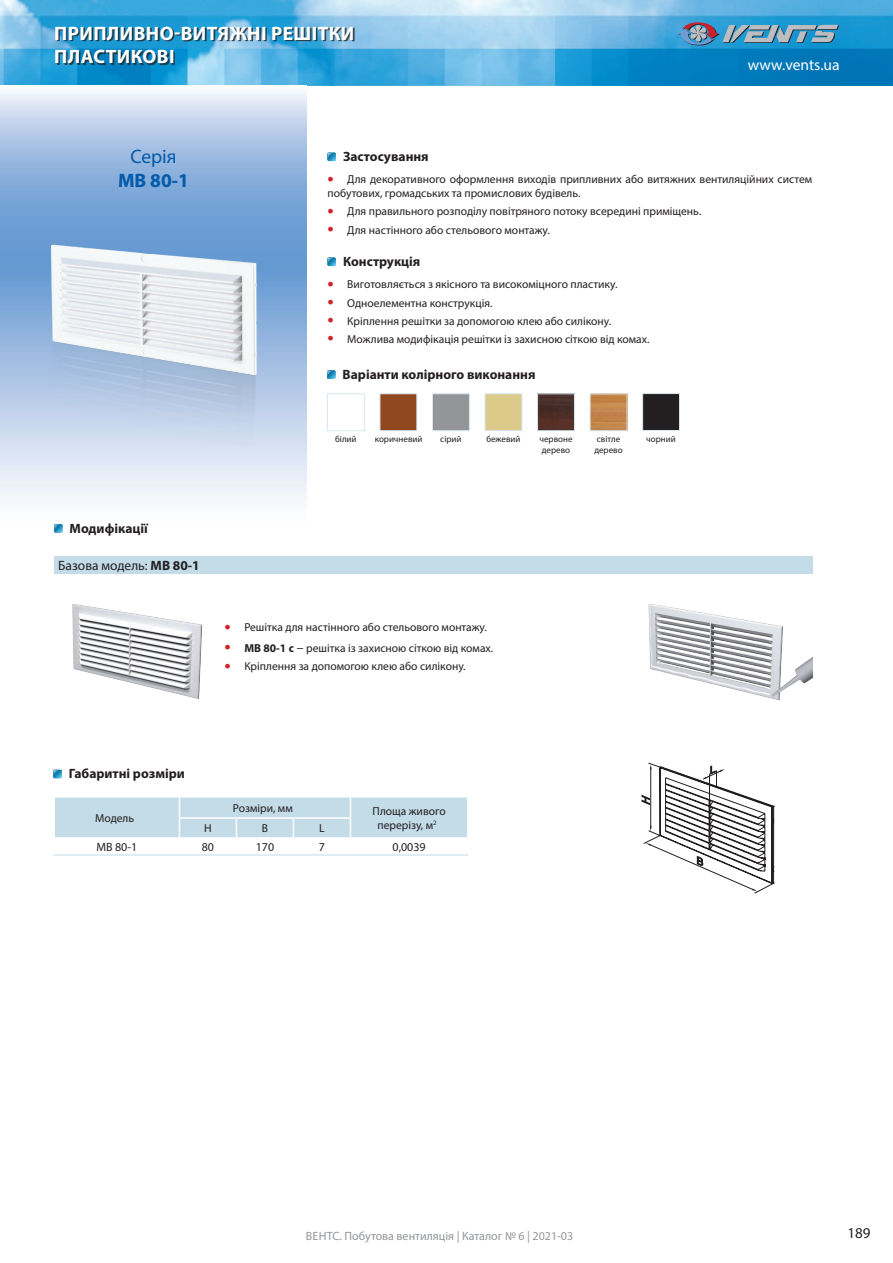
<style>
.page{position:relative;width:893px;height:1263px;background:#fff}
.page>*{position:absolute;margin:0;border:0;box-sizing:border-box;transform-origin:0 0}
.t1{font:700 19.5px/23.4px "Myriad Pro";letter-spacing:.02em;color:#fff}
.t2{font:700 19.5px "Myriad Pro";color:#015aaa}
.t3{font:19.5px "Myriad Pro";color:#015aaa}
.t4{font:15.6px "Myriad Pro";letter-spacing:-.005em;color:#fff}
.t5{font:15px "Myriad Pro";color:#231f20}
.t6{font:700 13.5px "Myriad Pro";color:#231f20}
.t7{font:13.5px "Myriad Pro";color:#231f20}
.t8{font:12px "Myriad Pro";color:#939598}
.t9{font:12px "Myriad Pro";color:#231f20}
.t10{font:11.55px/13.8px "Myriad Pro";color:#231f20}
.t11{font:9px/10.8px "Myriad Pro";color:#231f20}
.s1{font-weight:700}
.s2{font-size:22.5px;color:#d1232a}
.s3{font-size:13.5px}
</style>
<div class="page">
<img style="left:0;top:0;width:893px;height:85px">
<svg style="left:677px;top:22px;width:162px;height:24px;background:#5f96b7"></svg>
<svg style="left:0;top:93px;width:306px;height:464px"></svg>
<div style="left:57px;top:28px;width:298px;height:37px;background:#231f20;opacity:.75"></div>
<svg style="left:327px;top:153px;width:9px;height:8px"></svg>
<svg style="left:327px;top:258px;width:9px;height:8px"></svg>
<div style="left:54px;top:557px;width:758px;height:17px;background:#c3dce8"></div>
<svg style="left:54px;top:524px;width:9px;height:9px"></svg>
<svg style="left:54px;top:524px;width:8px;height:8px"></svg>
<img style="left:72px;top:604px;width:131px;height:95px">
<img style="left:648px;top:603px;width:164px;height:98px">
<svg style="left:53px;top:770px;width:9px;height:8px"></svg>
<svg style="left:54px;top:797px;width:414px;height:41px;background:#c6dee9"></svg>
<hr style="left:53px;top:854px;width:126px;height:2px;background:#d6e7ef">
<hr style="left:179px;top:854px;width:57px;height:2px;background:#d6e7ef">
<hr style="left:236px;top:854px;width:57px;height:2px;background:#d6e7ef">
<hr style="left:293px;top:854px;width:57px;height:2px;background:#d6e7ef">
<hr style="left:350px;top:854px;width:119px;height:2px;background:#d6e7ef">
<svg style="left:642px;top:763px;width:132px;height:130px"></svg>
<svg style="left:327px;top:370px;width:8px;height:9px"></svg>
<div style="left:327px;top:393px;width:38px;height:38px;border:1px solid #d6e7ef"></div>
<div style="left:380px;top:393px;width:37px;height:38px;background:#90491e;border:1px solid #d6e7ef"></div>
<div style="left:432px;top:393px;width:38px;height:38px;background:#939598;border:1px solid #d6e7ef"></div>
<div style="left:485px;top:393px;width:37px;height:38px;background:#dcca8a;border:1px solid #d6e7ef"></div>
<img style="left:539px;top:395px;width:34px;height:34px">
<div style="left:537px;top:393px;width:38px;height:38px;border:1px solid #d6e7ef"></div>
<img style="left:592px;top:395px;width:33px;height:34px">
<div style="left:590px;top:393px;width:37px;height:38px;border:1px solid #d6e7ef"></div>
<div style="left:642px;top:393px;width:38px;height:38px;background:#231f20;border:1px solid #d6e7ef"></div>
<img style="left:42px;top:196px;width:231px;height:281px">
<h1 class="t1" style="left:54px;top:21px;width:302px">ПРИПЛИВНО-ВИТЯЖНІ РЕШІТКИ<br>ПЛАСТИКОВІ</h1>
<h2 class="t4" style="left:748px;top:55px;width:93px">www.vents.ua</h2>
<h1 class="t3" style="left:130px;top:145px;width:48px">Серія</h1>
<h1 class="t2" style="left:118px;top:167px;width:72px">МВ 80-1</h1>
<p class="t6" style="left:70px;top:519px;width:80px">Модифікації</p>
<p class="t7" style="left:58px;top:557px;width:143px">Базова модель: <span class="s1">МВ 80-1</span></p>
<p class="t6" style="left:343px;top:148px;width:87px">Застосування</p>
<p class="t10" style="left:327px;top:172px;width:486px"><span class="s2">•</span> Для декоративного оформлення виходів припливних або витяжних вентиляційних систем побутових, громадських та промислових будівель.</p>
<p class="t10" style="left:327px;top:204px;width:375px"><span class="s2">•</span> Для правильного розподілу повітряного потоку всередині приміщень.</p>
<p class="t10" style="left:327px;top:223px;width:224px"><span class="s2">•</span> Для настінного або стельового монтажу.</p>
<p class="t6" style="left:343px;top:253px;width:79px">Конструкція</p>
<p class="t10" style="left:327px;top:277px;width:292px"><span class="s2">•</span> Виготовляється з якісного та високоміцного пластику.</p>
<p class="t10" style="left:327px;top:296px;width:167px"><span class="s2">•</span> Одноелементна конструкція.</p>
<p class="t10" style="left:327px;top:314px;width:285px"><span class="s2">•</span> Кріплення решітки за допомогою клею або силікону.</p>
<p class="t10" style="left:327px;top:332px;width:324px"><span class="s2">•</span> Можлива модифікація решітки із захисною сіткою від комах.</p>
<p class="t6" style="left:343px;top:365px;width:194px">Варіанти колірного виконання</p>
<p class="t11" style="left:335px;top:433px;width:23px">білий</p>
<p class="t11" style="left:375px;top:433px;width:49px">коричневий</p>
<p class="t11" style="left:440px;top:433px;width:23px">сірий</p>
<p class="t11" style="left:486px;top:433px;width:36px">бежевий</p>
<p class="t11" style="left:539px;top:433px;width:35px">червоне дерево</p>
<p class="t11" style="left:594px;top:433px;width:30px">світле дерево</p>
<p class="t11" style="left:646px;top:433px;width:31px">чорний</p>
<p class="t10" style="left:225px;top:620px;width:264px"><span class="s2">•</span> Решітка для настінного або стельового монтажу.</p>
<p class="t10" style="left:225px;top:641px;width:270px"><span class="s2">•</span> <span class="s1">МВ 80-1 с</span> <span class="s3">–</span> решітка із захисною сіткою від комах.</p>
<p class="t10" style="left:225px;top:659px;width:243px"><span class="s2">•</span> Кріплення за допомогою клею або силікону.</p>
<p class="t6" style="left:69px;top:765px;width:117px">Габаритні розміри</p>
<p class="t10" style="left:95px;top:811px;width:41px">Модель</p>
<p class="t10" style="left:233px;top:801px;width:61px">Розміри, мм</p>
<p class="t10" style="left:373px;top:804px;width:75px;text-align:center">Площа живого перерізу, м<sup>2</sup></p>
<p class="t10" style="left:204px;top:821px;width:9px">H</p>
<p class="t10" style="left:262px;top:821px;width:8px">B</p>
<p class="t10" style="left:319px;top:821px;width:7px">L</p>
<p class="t9" style="left:96px;top:839px;width:42px">МВ 80-1</p>
<p class="t9" style="left:202px;top:839px;width:14px">80</p>
<p class="t9" style="left:256px;top:839px;width:20px">170</p>
<p class="t9" style="left:319px;top:839px;width:8px">7</p>
<p class="t9" style="left:392px;top:839px;width:35px">0,0039</p>
<p class="t8" style="left:306px;top:1229px;width:269px">ВЕНТС. Побутова вентиляція | Каталог № 6 | 2021-03</p>
<p class="t5" style="left:847px;top:1224px;width:25px">189</p>
</div>
